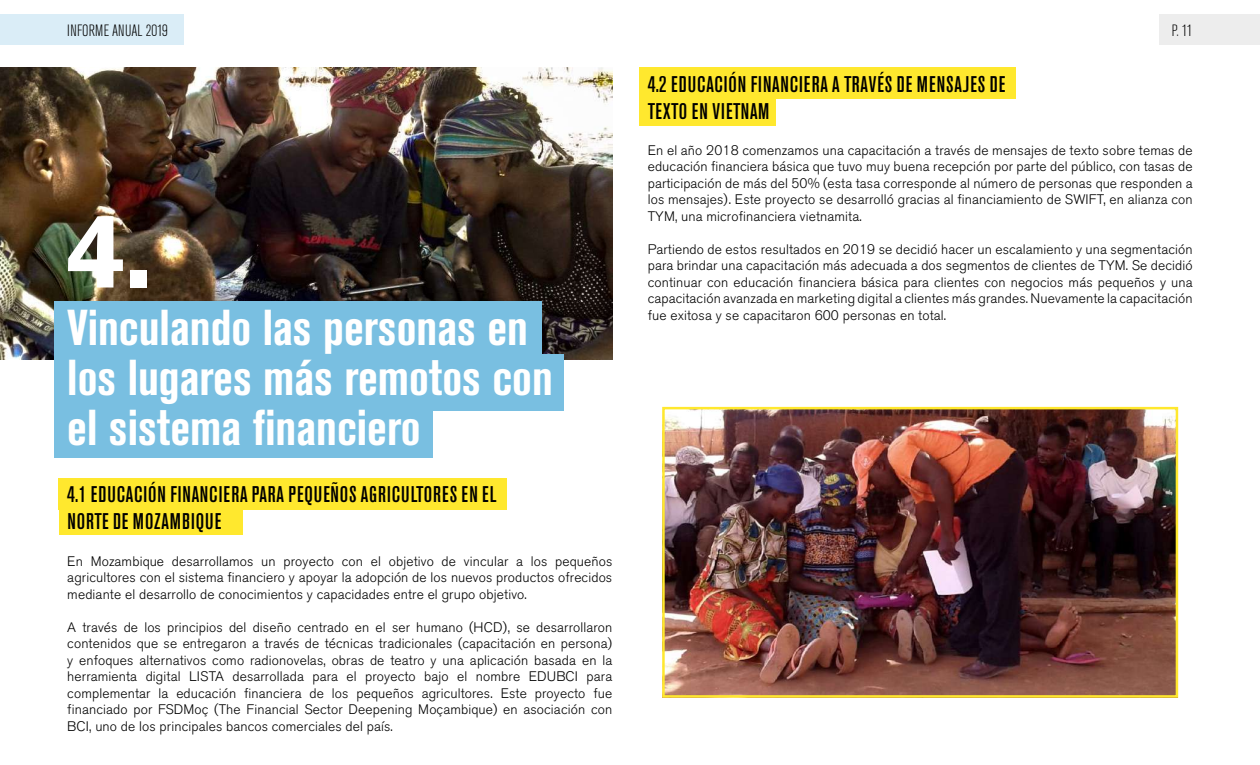
<style>
.page{position:relative;width:1260px;height:765px;background:#fff}
.page>*{position:absolute;margin:0;border:0;box-sizing:border-box;transform-origin:0 0}
.t1{font:700 105px "Akzidenz Grotesk BQ";color:#fff}
.t2{font:700 condensed 50px/50px "Akzidenz Grotesk Pro";color:#fff}
.t3{font:500 condensed 22.5px/27px "Akzidenz Grotesk Pro";letter-spacing:.04em;color:#000}
.t4{font:300 condensed 16.25px "Akzidenz Grotesk Pro";color:#000}
.t5{font:300 13.75px/16.5px "Akzidenz Grotesk BQ";letter-spacing:.01em;color:#000;text-align:justify}
</style>
<div class="page">
<div style="left:1159px;top:14px;width:101px;height:31px;background:#ededed"></div>
<div style="left:0;top:14px;width:184px;height:31px;background:#daedf7"></div>
<img style="left:0;top:67px;width:612px;height:293px">
<div style="left:55px;top:301px;width:487px;height:57px;background:#79bfe1"></div>
<div style="left:55px;top:354px;width:509px;height:57px;background:#79bfe1"></div>
<div style="left:55px;top:401px;width:378px;height:56px;background:#79bfe1"></div>
<div style="left:59px;top:478px;width:448px;height:32px;background:#ffe82e"></div>
<div style="left:639px;top:67px;width:376px;height:32px;background:#ffe82e"></div>
<div style="left:639px;top:95px;width:137px;height:31px;background:#ffe82e"></div>
<div style="left:59px;top:504px;width:183px;height:31px;background:#ffe82e"></div>
<img style="left:666px;top:411px;width:508px;height:283px">
<div style="left:662px;top:407px;width:516px;height:291px;border:3px solid #ffe82e"></div>
<p class="t4" style="left:67px;top:21px;width:102px">INFORME ANUAL 2019</p>
<p class="t4" style="left:1172px;top:21px;width:22px">P. 11</p>
<h1 class="t1" style="left:67px;top:193px;width:87px">4.</h1>
<h2 class="t2" style="left:67px;top:302px;width:487px">Vinculando las personas en los lugares más remotos con el sistema financiero</h2>
<h3 class="t3" style="left:67px;top:480px;width:431px">4.1 EDUCACIÓN FINANCIERA PARA PEQUEÑOS AGRICULTORES EN EL<br>NORTE DE MOZAMBIQUE</h3>
<p class="t5" style="left:67px;top:553px;width:547px">En Mozambique desarrollamos un proyecto con el objetivo de vincular a los pequeños agricultores con el sistema financiero y apoyar la adopción de los nuevos productos ofrecidos mediante el desarrollo de conocimientos y capacidades entre el grupo objetivo.</p>
<p class="t5" style="left:67px;top:619px;width:547px">A través de los principios del diseño centrado en el ser humano (HCD), se desarrollaron contenidos que se entregaron a través de técnicas tradicionales (capacitación en persona) y enfoques alternativos como radionovelas, obras de teatro y una aplicación basada en la herramienta digital LISTA desarrollada para el proyecto bajo el nombre EDUBCI para complementar la educación financiera de los pequeños agricultores. Este proyecto fue financiado por FSDMoç (The Financial Sector Deepening Moçambique) en asociación con BCI, uno de los principales bancos comerciales del país.</p>
<h3 class="t3" style="left:648px;top:70px;width:359px">4.2 EDUCACIÓN FINANCIERA A TRAVÉS DE MENSAJES DE<br>TEXTO EN VIETNAM</h3>
<p class="t5" style="left:648px;top:142px;width:547px">En el año 2018 comenzamos una capacitación a través de mensajes de texto sobre temas de educación financiera básica que tuvo muy buena recepción por parte del público, con tasas de participación de más del 50% (esta tasa corresponde al número de personas que responden a los mensajes). Este proyecto se desarrolló gracias al financiamiento de SWIFT, en alianza con TYM, una microfinanciera vietnamita.</p>
<p class="t5" style="left:648px;top:241px;width:547px">Partiendo de estos resultados en 2019 se decidió hacer un escalamiento y una segmentación para brindar una capacitación más adecuada a dos segmentos de clientes de TYM. Se decidió continuar con educación financiera básica para clientes con negocios más pequeños y una capacitación avanzada en marketing digital a clientes más grandes. Nuevamente la capacitación fue exitosa y se capacitaron 600 personas en total.</p>
</div>
